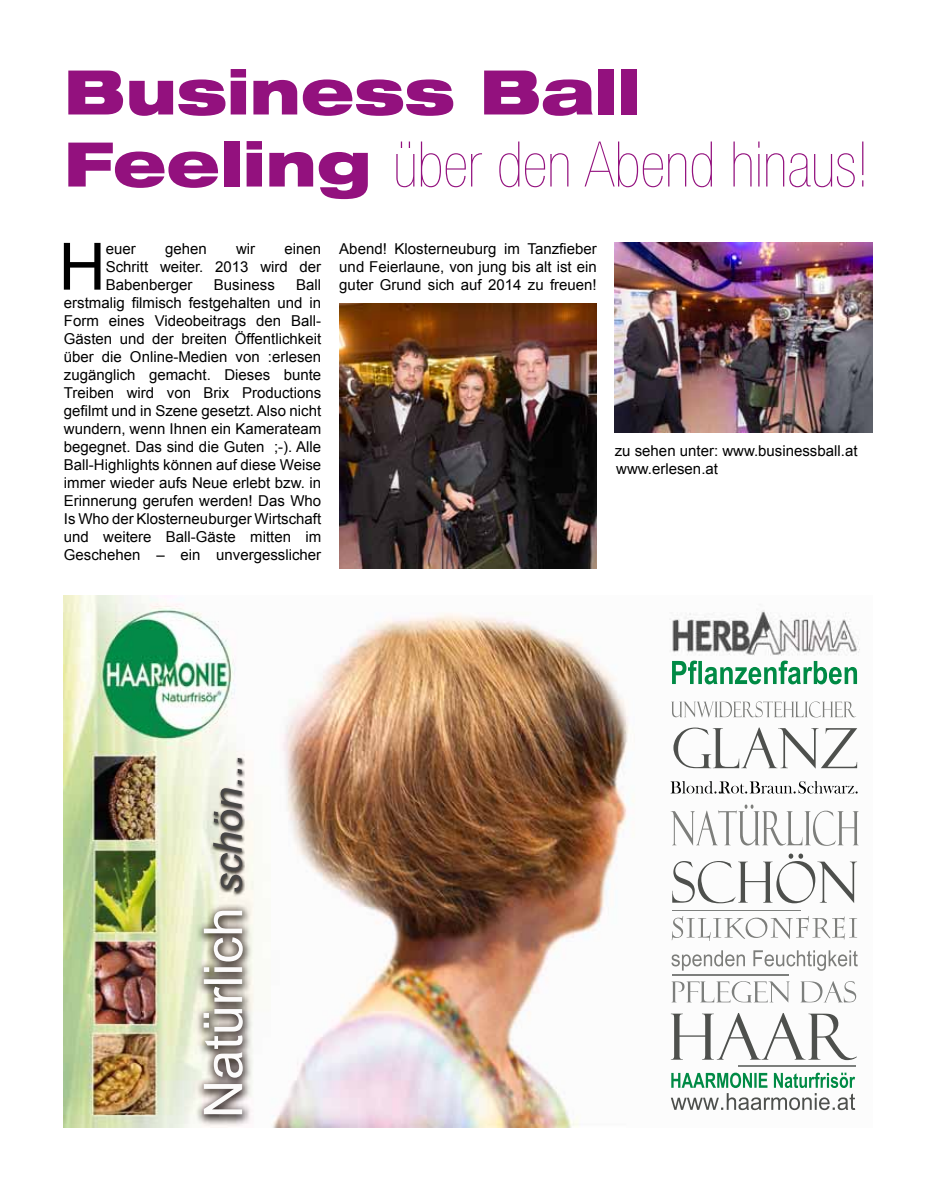
<style>
.page{position:relative;width:936px;height:1191px;background:#fff}
.page>*{position:absolute;margin:0;border:0;box-sizing:border-box;transform-origin:0 0}
.t1{font:65.25px "Arial";color:#000}
.t2{font:900 condensed 63px "Helvetica Neue";color:#93117e}
.t3{font:900 expanded 61.5px "Helvetica Neue";color:#93117e}
.t4{font:15px/18px "Arial";color:#000;text-align:justify}
.s1{font-stretch:expanded;font-size:61.5px}
</style>
<div class="page">
<img style="left:64px;top:595px;width:796px;height:532px">
<img style="left:203px;top:910px;width:40px;height:167px">
<img style="left:213px;top:758px;width:29px;height:133px">
<img style="left:714px;top:950px;width:143px;height:21px">
<img style="left:670px;top:781px;width:43px;height:12px">
<img style="left:719px;top:781px;width:28px;height:12px">
<img style="left:749px;top:781px;width:43px;height:12px">
<img style="left:798px;top:781px;width:49px;height:12px">
<img style="left:755px;top:701px;width:101px;height:16px">
<img style="left:672px;top:974px;width:116px;height:1px">
<img style="left:739px;top:1066px;width:116px;height:1px">
<img style="left:728px;top:944px;width:128px;height:1px">
<img style="left:672px;top:694px;width:128px;height:1px">
<img style="left:672px;top:910px;width:128px;height:1px">
<img style="left:672px;top:798px;width:185px;height:1px">
<img style="left:672px;top:777px;width:185px;height:1px">
<img style="left:673px;top:727px;width:184px;height:41px">
<img style="left:671px;top:916px;width:174px;height:24px">
<img style="left:696px;top:804px;width:162px;height:42px">
<img style="left:672px;top:853px;width:183px;height:50px">
<img style="left:731px;top:981px;width:125px;height:21px">
<img style="left:670px;top:1013px;width:186px;height:47px">
<img style="left:672px;top:660px;width:185px;height:24px">
<img style="left:726px;top:1093px;width:129px;height:17px">
<img style="left:671px;top:1072px;width:181px;height:16px">
<img style="left:339px;top:303px;width:257px;height:265px">
<img style="left:614px;top:243px;width:258px;height:189px">
<h3 class="t3" style="left:64px;top:52px;width:578px">Business Ball</h3>
<h2 class="t2" style="left:64px;top:130px;width:806px"><span class="s1">Feeling</span> über den Abend hinaus!</h2>
<h1 class="t1" style="left:59px;top:224px;width:49px">H</h1>
<p class="t4" style="left:106px;top:239px;width:32px">euer</p>
<p class="t4" style="left:165px;top:239px;width:43px">gehen</p>
<p class="t4" style="left:236px;top:239px;width:21px">wir</p>
<p class="t4" style="left:106px;top:239px;width:217px;text-indent:179px">einen Schritt weiter. 2013 wird der Babenberger</p>
<p class="t4" style="left:64px;top:275px;width:259px;text-indent:232px">Ball erstmalig filmisch festgehalten und in Form eines Videobeitrags den Ball-Gästen und der breiten Öffentlichkeit über die Online-Medien von :erlesen zugänglich gemacht. Dieses bunte Treiben wird von Brix Productions gefilmt und in Szene gesetzt. Also nicht wundern, wenn Ihnen ein Kamerateam begegnet. Das sind die Guten ;-). Alle Ball-Highlights können auf diese Weise immer wieder aufs Neue erlebt bzw. in Erinnerung gerufen werden! Das Who Is Who der Klosterneuburger Wirtschaft und weitere Ball-Gäste mitten im Geschehen – ein unvergesslicher</p>
<p class="t4" style="left:214px;top:275px;width:62px">Business</p>
<p class="t4" style="left:339px;top:239px;width:259px">Abend! Klosterneuburg im Tanzfieber und Feierlaune, von jung bis alt ist ein guter Grund sich auf 2014 zu freuen!</p>
<p class="t4" style="left:614px;top:442px;width:244px">zu sehen unter: www.businessball.at www.erlesen.at</p>
</div>
